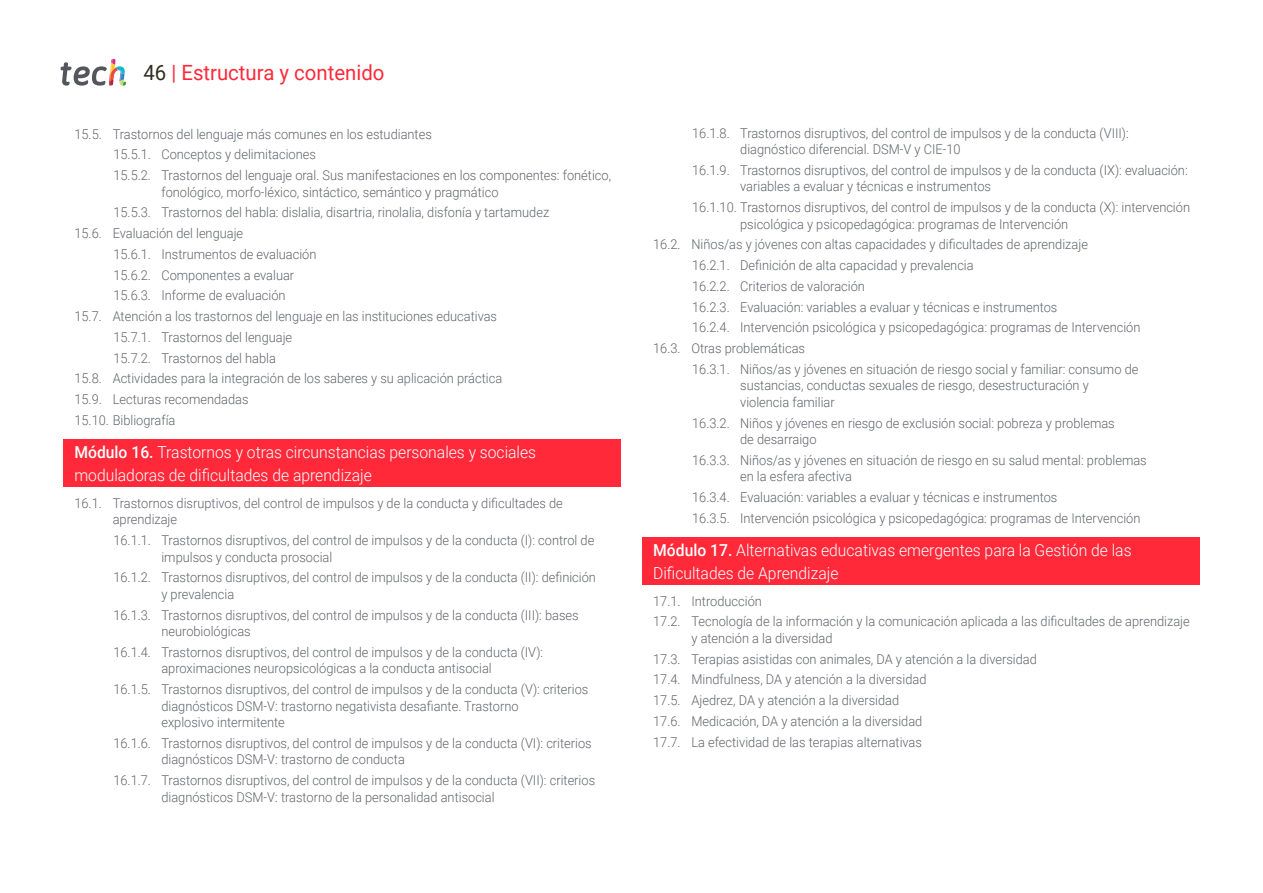
<style>
.page{position:relative;width:1263px;height:893px;background:#fff}
.page>*{position:absolute;margin:0;border:0;box-sizing:border-box;transform-origin:0 0}
.t1{font:21px "Roboto";color:#ff293a}
.t2{font:300 16.5px/22.5px "Roboto";color:#fff;scale:.95 1}
.t3{font:300 13.5px/16.5px "Roboto";color:#61646a;scale:.95 1}
.s1{color:#312e20}
.s2{font-weight:500}
</style>
<div class="page">
<div style="left:63px;top:439px;width:557px;height:48px;background:#ff293a"></div>
<div style="left:642px;top:537px;width:557px;height:48px;background:#ff293a"></div>
<svg style="left:61px;top:59px;width:65px;height:27px"></svg>
<h1 class="t1" style="left:144px;top:57px;width:242px"><span class="s1">46</span> | Estructura y contenido</h1>
<p class="t3" style="left:113px;top:123px;width:525px;line-height:20.7px;text-indent:-39px">15.5. Trastornos del lenguaje más comunes en los estudiantes<br>15.5.1. Conceptos y delimitaciones<br>15.5.2. Trastornos del lenguaje oral. Sus manifestaciones en los componentes: fonético,</p>
<p class="t3" style="left:161px;top:183px;width:356px">fonológico, morfo-léxico, sintáctico, semántico y pragmático</p>
<p class="t3" style="left:113px;top:204px;width:460px">15.5.3. Trastornos del habla: dislalia, disartria, rinolalia, disfonía y tartamudez</p>
<p class="t3" style="left:74px;top:225px;width:179px">15.6. Evaluación del lenguaje</p>
<p class="t3" style="left:113px;top:245px;width:215px">15.6.1. Instrumentos de evaluación</p>
<p class="t3" style="left:113px;top:266px;width:192px">15.6.2. Componentes a evaluar</p>
<p class="t3" style="left:113px;top:287px;width:183px">15.6.3. Informe de evaluación</p>
<p class="t3" style="left:74px;top:308px;width:446px">15.7. Atención a los trastornos del lenguaje en las instituciones educativas</p>
<p class="t3" style="left:113px;top:328px;width:190px">15.7.1. Trastornos del lenguaje</p>
<p class="t3" style="left:113px;top:349px;width:173px">15.7.2. Trastornos del habla</p>
<p class="t3" style="left:74px;top:370px;width:452px">15.8. Actividades para la integración de los saberes y su aplicación práctica</p>
<p class="t3" style="left:74px;top:391px;width:185px">15.9. Lecturas recomendadas</p>
<p class="t3" style="left:74px;top:411px;width:108px">15.10. Bibliografía</p>
<p class="t2" style="left:74px;top:440px;width:488px"><span class="s2">Módulo 16.</span> Trastornos y otras circunstancias personales y sociales moduladoras de dificultades de aprendizaje</p>
<p class="t3" style="left:113px;top:494px;width:475px;text-indent:-38px">16.1. Trastornos disruptivos, del control de impulsos y de la conducta y dificultades de aprendizaje</p>
<p class="t3" style="left:161px;top:531px;width:457px;text-indent:-48px">16.1.1. Trastornos disruptivos, del control de impulsos y de la conducta (I): control de impulsos y conducta prosocial</p>
<p class="t3" style="left:161px;top:569px;width:459px;text-indent:-48px">16.1.2. Trastornos disruptivos, del control de impulsos y de la conducta (II): definición y prevalencia</p>
<p class="t3" style="left:161px;top:606px;width:441px;text-indent:-48px">16.1.3. Trastornos disruptivos, del control de impulsos y de la conducta (III): bases neurobiológicas</p>
<p class="t3" style="left:113px;top:643px;width:454px;text-align:center">16.1.4. Trastornos disruptivos, del control de impulsos y de la conducta (IV): aproximaciones neuropsicológicas a la conducta antisocial</p>
<p class="t3" style="left:161px;top:680px;width:451px;text-indent:-48px">16.1.5. Trastornos disruptivos, del control de impulsos y de la conducta (V): criterios diagnósticos DSM-V: trastorno negativista desafiante. Trastorno<br>explosivo intermitente</p>
<p class="t3" style="left:161px;top:734px;width:454px;text-indent:-48px">16.1.6. Trastornos disruptivos, del control de impulsos y de la conducta (VI): criterios diagnósticos DSM-V: trastorno de conducta</p>
<p class="t3" style="left:161px;top:771px;width:458px;text-indent:-48px">16.1.7. Trastornos disruptivos, del control de impulsos y de la conducta (VII): criterios diagnósticos DSM-V: trastorno de la personalidad antisocial</p>
<p class="t3" style="left:740px;top:124px;width:411px;text-indent:-48px">16.1.8. Trastornos disruptivos, del control de impulsos y de la conducta (VIII): diagnóstico diferencial. DSM-V y CIE-10</p>
<p class="t3" style="left:740px;top:161px;width:473px;text-indent:-48px">16.1.9. Trastornos disruptivos, del control de impulsos y de la conducta (IX): evaluación: variables a evaluar y técnicas e instrumentos</p>
<p class="t3" style="left:740px;top:199px;width:475px;text-indent:-48px">16.1.10. Trastornos disruptivos, del control de impulsos y de la conducta (X): intervención psicológica y psicopedagógica: programas de Intervención</p>
<p class="t3" style="left:653px;top:236px;width:459px">16.2. Niños/as y jóvenes con altas capacidades y dificultades de aprendizaje</p>
<p class="t3" style="left:692px;top:257px;width:298px">16.2.1. Definición de alta capacidad y prevalencia</p>
<p class="t3" style="left:692px;top:277px;width:183px">16.2.2. Criterios de valoración</p>
<p class="t3" style="left:692px;top:298px;width:386px">16.2.3. Evaluación: variables a evaluar y técnicas e instrumentos</p>
<p class="t3" style="left:692px;top:319px;width:473px">16.2.4. Intervención psicológica y psicopedagógica: programas de Intervención</p>
<p class="t3" style="left:653px;top:340px;width:161px">16.3. Otras problemáticas</p>
<p class="t3" style="left:692px;top:360px;width:471px">16.3.1. Niños/as y jóvenes en situación de riesgo social y familiar: consumo de</p>
<p class="t3" style="left:740px;top:377px;width:368px">sustancias, conductas sexuales de riesgo, desestructuración y violencia familiar</p>
<p class="t3" style="left:740px;top:414px;width:396px;text-indent:-48px">16.3.2. Niños y jóvenes en riesgo de exclusión social: pobreza y problemas de desarraigo</p>
<p class="t3" style="left:740px;top:451px;width:429px;text-indent:-48px">16.3.3. Niños/as y jóvenes en situación de riesgo en su salud mental: problemas en la esfera afectiva</p>
<p class="t3" style="left:692px;top:487px;width:473px;line-height:20.7px">16.3.4. Evaluación: variables a evaluar y técnicas e instrumentos<br>16.3.5. Intervención psicológica y psicopedagógica: programas de Intervención</p>
<p class="t2" style="left:653px;top:538px;width:505px"><span class="s2">Módulo 17.</span> Alternativas educativas emergentes para la Gestión de las<br>Dificultades de Aprendizaje</p>
<p class="t3" style="left:653px;top:590px;width:566px;line-height:20.7px">17.1. Introducción<br>17.2. Tecnología de la información y la comunicación aplicada a las dificultades de aprendizaje</p>
<p class="t3" style="left:653px;top:627px;width:405px;line-height:20.7px;text-indent:38px">y atención a la diversidad<br>17.3. Terapias asistidas con animales, DA y atención a la diversidad 17.4. Mindfulness, DA y atención a la diversidad<br>17.5. Ajedrez, DA y atención a la diversidad<br>17.6. Medicación, DA y atención a la diversidad<br>17.7. La efectividad de las terapias alternativas</p>
</div>
